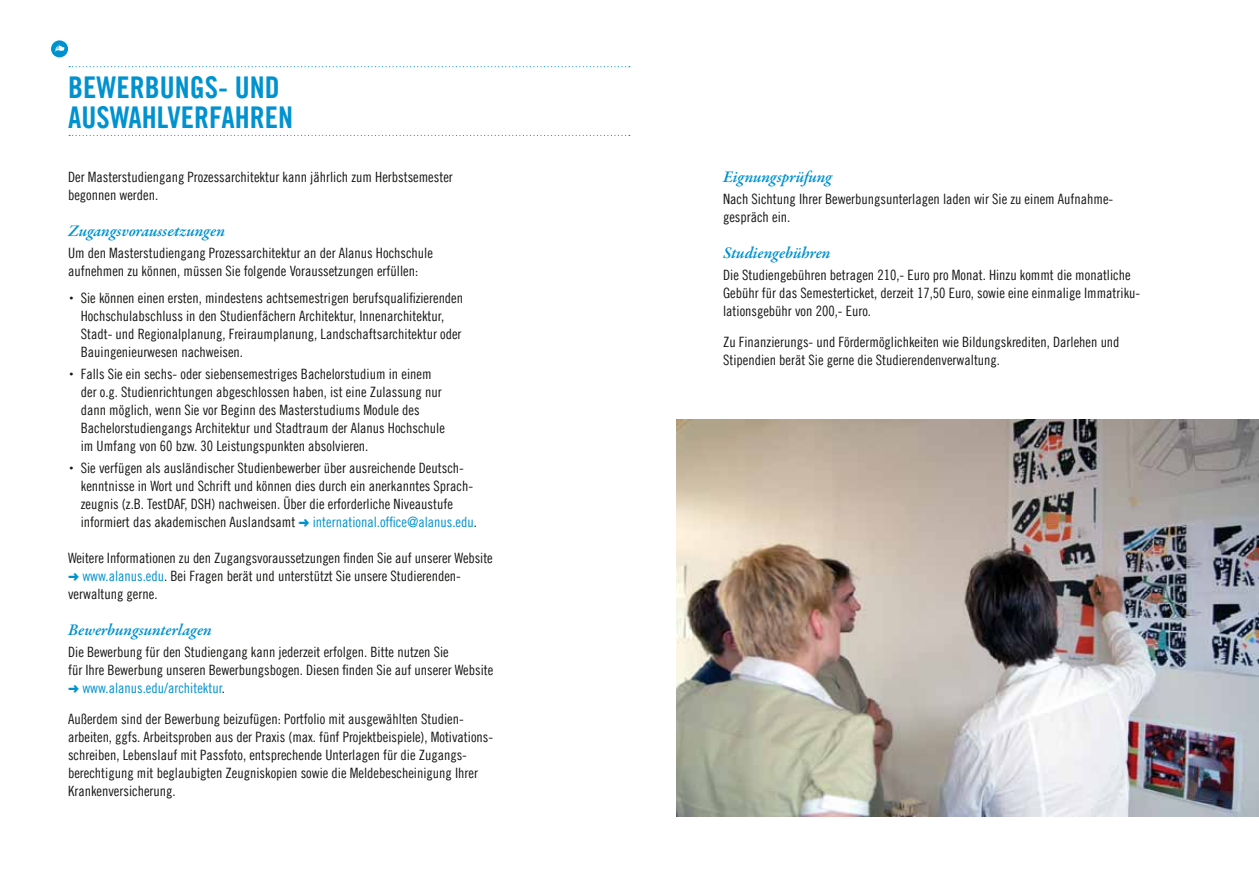
<style>
.page{position:relative;width:1259px;height:893px;background:#fff}
.page>*{position:absolute;margin:0;border:0;box-sizing:border-box;transform-origin:0 0}
.t1{font:30px/30px "Trade Gothic LT Com Bd Cn 20";color:#0092cf}
.t2{font:italic 600 16.5px "Garamond Premr Pro";color:#0092cf}
.t3{font:14.25px/18px "Trade Gothic LT Com Cn 18";color:#181716}
.s1{font-size:30px}
.s2{color:#0092cf}
</style>
<div class="page">
<div style="left:51px;top:40px;width:17px;height:17px;background:#0092cf;border-radius:50%"></div>
<svg style="left:55px;top:45px;width:9px;height:7px"></svg>
<svg style="left:69px;top:135px;width:561px;height:1px"></svg>
<svg style="left:69px;top:66px;width:561px;height:1px"></svg>
<img style="left:676px;top:420px;width:583px;height:396px">
<h1 class="t1" style="left:68px;top:72px;width:226px">BEWERBUNGS- UND<br>AUSWAHLVERFAHREN</h1>
<p class="t3" style="left:68px;top:168px;width:386px">Der Masterstudiengang Prozessarchitektur kann jährlich zum Herbstsemester begonnen werden.</p>
<p class="t2" style="left:68px;top:220px;width:158px">Zugangsvoraussetzungen</p>
<p class="t3" style="left:68px;top:244px;width:366px">Um den Masterstudiengang Prozessarchitektur an der Alanus Hochschule aufnehmen zu können, müssen Sie folgende Voraussetzungen erfüllen:</p>
<p class="t3" style="left:68px;top:288px;width:397px"><span class="s1">·</span> Sie können einen ersten, mindestens achtsemestrigen berufsqualifizierenden Hochschulabschluss in den Studienfächern Architektur, Innenarchitektur, Stadt- und Regionalplanung, Freiraumplanung, Landschaftsarchitektur oder Bauingenieurwesen nachweisen.</p>
<p class="t3" style="left:68px;top:365px;width:365px"><span class="s1">·</span> Falls Sie ein sechs- oder siebensemestriges Bachelorstudium in einem</p>
<p class="t3" style="left:81px;top:383px;width:362px">der o.g. Studienrichtungen abgeschlossen haben, ist eine Zulassung nur</p>
<p class="t3" style="left:81px;top:401px;width:340px">dann möglich, wenn Sie vor Beginn des Masterstudiums Module des</p>
<p class="t3" style="left:68px;top:419px;width:378px">Bachelorstudiengangs Architektur und Stadtraum der Alanus Hochschule</p>
<p class="t3" style="left:81px;top:437px;width:289px">im Umfang von 60 bzw. 30 Leistungspunkten absolvieren.</p>
<p class="t3" style="left:81px;top:459px;width:398px;text-indent:-13px"><span class="s1">·</span> Sie verfügen als ausländischer Studienbewerber über ausreichende Deutsch&shy;kenntnisse in Wort und Schrift und können dies durch ein anerkanntes Sprach&shy;zeugnis (z.B. TestDAF, DSH) nachweisen. Über die erforderliche Niveaustufe informiert das akademischen Auslandsamt <span class="s2">➜ international.office@alanus.edu</span>.</p>
<p class="t3" style="left:68px;top:549px;width:426px">Weitere Informationen zu den Zugangsvoraussetzungen finden Sie auf unserer Website <span class="s2">➜ www.alanus.edu</span>. Bei Fragen berät und unterstützt Sie unsere Studierenden&shy;verwaltung gerne.</p>
<p class="t2" style="left:68px;top:620px;width:145px">Bewerbungsunterlagen</p>
<p class="t3" style="left:68px;top:643px;width:427px">Die Bewerbung für den Studiengang kann jederzeit erfolgen. Bitte nutzen Sie<br>für Ihre Bewerbung unseren Bewerbungsbogen. Diesen finden Sie auf unserer Website <span class="s2">➜ www.alanus.edu/architektur</span>.</p>
<p class="t3" style="left:68px;top:710px;width:426px">Außerdem sind der Bewerbung beizufügen: Portfolio mit ausgewählten Studien&shy;arbeiten, ggfs. Arbeitsproben aus der Praxis (max. fünf Projektbeispiele), Motivations&shy;schreiben, Lebenslauf mit Passfoto, entsprechende Unterlagen für die Zugangs&shy;berechtigung mit beglaubigten Zeugniskopien sowie die Meldebescheinigung Ihrer Krankenversicherung.</p>
<p class="t2" style="left:723px;top:166px;width:111px">Eignungsprüfung</p>
<p class="t3" style="left:723px;top:190px;width:392px">Nach Sichtung Ihrer Bewerbungsunterlagen laden wir Sie zu einem Aufnahme&shy;gespräch ein.</p>
<p class="t2" style="left:723px;top:242px;width:109px">Studiengebühren</p>
<p class="t3" style="left:723px;top:266px;width:419px">Die Studiengebühren betragen 210,- Euro pro Monat. Hinzu kommt die monatliche<br>Gebühr für das Semesterticket, derzeit 17,50 Euro, sowie eine einmalige Immatriku&shy;lationsgebühr von 200,- Euro.</p>
<p class="t3" style="left:723px;top:333px;width:398px">Zu Finanzierungs- und Fördermöglichkeiten wie Bildungskrediten, Darlehen und<br>Stipendien berät Sie gerne die Studierendenverwaltung.</p>
</div>
